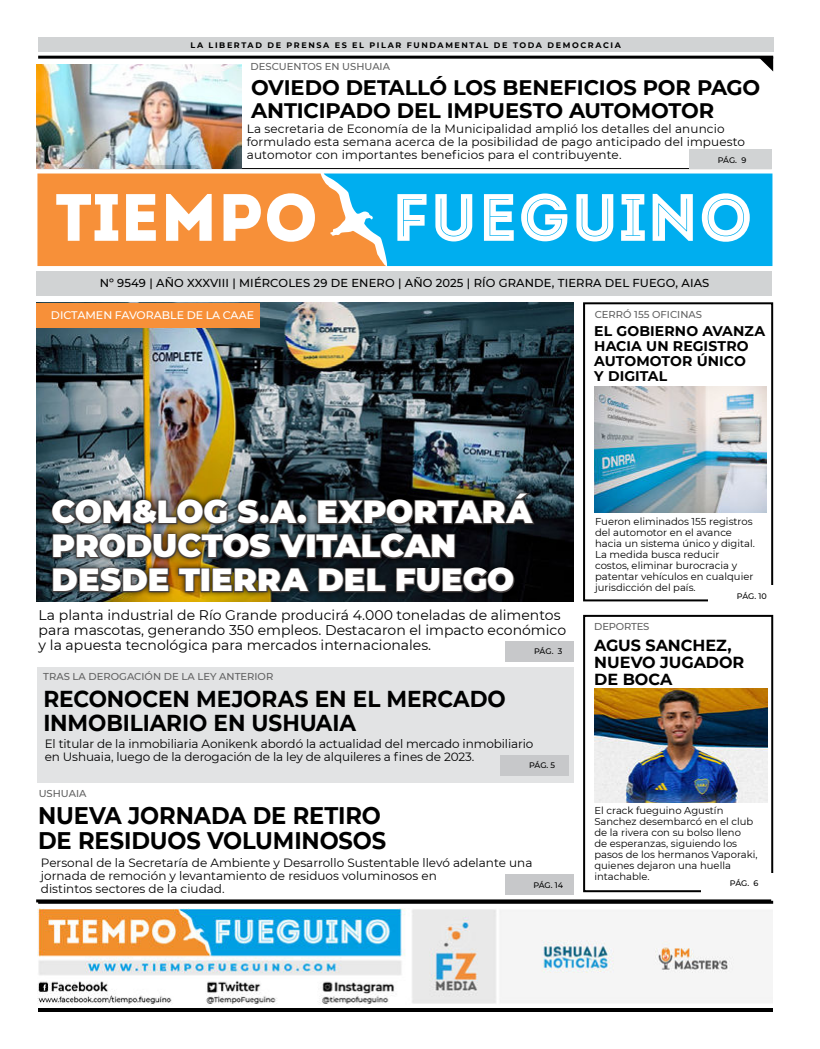
<style>
.page{position:relative;width:820px;height:1049px;background:#fff}
.page>*{position:absolute;margin:0;border:0;box-sizing:border-box;transform-origin:0 0}
.t1{font:900 32px/34px "Montserrat";color:#fff}
.t2{font:700 24px/25px "Montserrat";letter-spacing:-.005em;color:#000;scale:.94 1}
.t3{font:700 23px/24px "Montserrat";letter-spacing:-.005em;color:#000;scale:.94 1}
.t4{font:700 21px/23px "Montserrat";letter-spacing:-.005em;color:#000}
.t5{font:700 16px/17px "Montserrat";letter-spacing:-.005em;color:#000}
.t6{font:14px/15px "Montserrat";color:#000}
.t7{font:700 14px/15px "Montserrat";letter-spacing:.005em;color:#000}
.t8{font:12px/13px "Montserrat";color:#000}
.t9{font:500 11.5px "Montserrat";letter-spacing:.01em;color:#000}
.t10{font:500 11px "Montserrat";color:#fff}
.t11{font:10px/11px "Montserrat";color:#000}
.t12{font:500 10px "Montserrat";color:#616161}
.t13{font:500 10px "Montserrat";letter-spacing:-.02em;color:#616161}
.t14{font:700 8px "Montserrat";letter-spacing:.2em;color:#000}
.t15{font:500 8px "Montserrat";letter-spacing:-.01em;color:#000}
</style>
<div class="page">
<hr style="left:38px;top:901px;width:734px;height:3px;background:#000">
<hr style="left:38px;top:1008px;width:734px;height:4px;background:#000">
<img style="left:37px;top:909px;width:735px;height:95px">
<img style="left:37px;top:303px;width:536px;height:298px">
<div style="left:583px;top:615px;width:189px;height:277px;border:2px solid #000"></div>
<div style="left:583px;top:302px;width:189px;height:299px;border:2px solid #000"></div>
<div style="left:38px;top:668px;width:535px;height:115px;background:#e2e3e4"></div>
<hr style="left:38px;top:56px;width:734px;height:3px;background:#000">
<svg style="left:757px;top:58px;width:15px;height:13px"></svg>
<div style="left:37px;top:271px;width:734px;height:25px;background:#d1d3d4"></div>
<div style="left:701px;top:873px;width:72px;height:19px;background:#fff"></div>
<div style="left:38px;top:38px;width:734px;height:14px;background:#d1d3d4"></div>
<svg style="left:37px;top:173px;width:286px;height:93px"></svg>
<svg style="left:323px;top:173px;width:449px;height:93px;fill:#00aeef"></svg>
<hr style="left:36px;top:899px;width:734px;height:3px;background:#000">
<div style="left:708px;top:585px;width:65px;height:20px;background:#fff"></div>
<hr style="left:38px;top:168px;width:733px;height:1px;background:#000">
<div style="left:689px;top:150px;width:82px;height:19px;background:#d1d3d4"></div>
<div style="left:505px;top:874px;width:68px;height:21px;background:#c7c8ca"></div>
<div style="left:37px;top:303px;width:223px;height:24px;background:#f79039"></div>
<div style="left:505px;top:641px;width:68px;height:20px;background:#c7c8ca"></div>
<div style="left:500px;top:755px;width:68px;height:20px;background:#c7c8ca"></div>
<div style="left:47px;top:487px;width:492px;height:111px;background:#000;opacity:.75"></div>
<img style="left:50px;top:498px;width:258px;height:28px">
<svg style="left:316px;top:492px;width:220px;height:34px;background:#1f2121"></svg>
<svg style="left:51px;top:532px;width:405px;height:28px;background:#2e2e2a"></svg>
<svg style="left:51px;top:566px;width:119px;height:28px;background:#3d3a32"></svg>
<svg style="left:177px;top:567px;width:25px;height:26px"></svg>
<div style="left:200px;top:568px;width:10px;height:24px;border:2px solid #474140"></div>
<svg style="left:211px;top:567px;width:100px;height:27px;background:#32301f"></svg>
<svg style="left:317px;top:567px;width:70px;height:26px;background:#1d1f21"></svg>
<svg style="left:395px;top:566px;width:120px;height:28px;background:#1b1a1c"></svg>
<img style="left:37px;top:65px;width:204px;height:103px">
<img style="left:594px;top:688px;width:173px;height:114px">
<img style="left:594px;top:387px;width:172px;height:126px">
<p class="t14" style="left:190px;top:41px;width:431px">LA LIBERTAD DE PRENSA ES EL PILAR FUNDAMENTAL DE TODA DEMOCRACIA</p>
<p class="t12" style="left:250px;top:61px;width:141px">DESCUENTOS EN USHUAIA</p>
<h3 class="t4" style="left:251px;top:76px;width:510px">OVIEDO DETALLÓ LOS BENEFICIOS POR PAGO<br>ANTICIPADO DEL IMPUESTO AUTOMOTOR</h3>
<p class="t8" style="left:247px;top:123px;width:499px">La secretaria de Economía de la Municipalidad amplió los detalles del anuncio formulado esta semana acerca de la posibilidad de pago anticipado del impuesto automotor con importantes beneficios para el contribuyente.</p>
<p class="t15" style="left:717px;top:156px;width:30px">PÁG. 9</p>
<p class="t9" style="left:100px;top:277px;width:611px">Nº 9549 | AÑO XXXVIII | MIÉRCOLES 29 DE ENERO | AÑO 2025 | RÍO GRANDE, TIERRA DEL FUEGO, AIAS</p>
<p class="t10" style="left:51px;top:309px;width:205px">DICTAMEN FAVORABLE DE LA CAAE</p>
<p class="t12" style="left:594px;top:309px;width:109px">CERRÓ 155 OFICINAS</p>
<p class="t7" style="left:594px;top:324px;width:172px">EL GOBIERNO AVANZA<br>HACIA UN REGISTRO<br>AUTOMOTOR ÚNICO<br>Y DIGITAL</p>
<h1 class="t1" style="left:52px;top:495px;width:482px">COM&amp;LOG S.A. EXPORTARÁ<br>PRODUCTOS VITALCAN<br>DESDE TIERRA DEL FUEGO</h1>
<p class="t6" style="left:39px;top:607px;width:528px">La planta industrial de Río Grande producirá 4.000 toneladas de alimentos para mascotas, generando 350 empleos. Destacaron el impacto económico y la apuesta tecnológica para mercados internacionales.</p>
<p class="t15" style="left:534px;top:647px;width:30px">PÁG. 3</p>
<p class="t12" style="left:43px;top:671px;width:231px">TRAS LA DEROGACIÓN DE LA LEY ANTERIOR</p>
<h3 class="t3" style="left:43px;top:687px;width:493px">RECONOCEN MEJORAS EN EL MERCADO<br>INMOBILIARIO EN USHUAIA</h3>
<p class="t8" style="left:45px;top:738px;width:490px">El titular de la inmobiliaria Aonikenk abordó la actualidad del mercado inmobiliario en Ushuaia, luego de la derogación de la ley de alquileres a fines de 2023.</p>
<p class="t15" style="left:529px;top:761px;width:28px">PÁG. 5</p>
<p class="t12" style="left:39px;top:788px;width:49px">USHUAIA</p>
<h2 class="t2" style="left:38px;top:803px;width:372px">NUEVA JORNADA DE RETIRO<br>DE RESIDUOS VOLUMINOSOS</h2>
<p class="t8" style="left:41px;top:856px;width:493px">Personal de la Secretaría de Ambiente y Desarrollo Sustentable llevó adelante una jornada de remoción y levantamiento de residuos voluminosos en<br>distintos sectores de la ciudad.</p>
<p class="t15" style="left:533px;top:881px;width:31px">PÁG. 14</p>
<p class="t11" style="left:595px;top:515px;width:161px">Fueron eliminados 155 registros del automotor en el avance hacia un sistema único y digital.<br>La medida busca reducir costos, eliminar burocracia y patentar vehículos en cualquier jurisdicción del país.</p>
<p class="t15" style="left:736px;top:591px;width:31px">PÁG. 10</p>
<p class="t13" style="left:594px;top:621px;width:57px">DEPORTES</p>
<h3 class="t5" style="left:594px;top:636px;width:151px">AGUS SANCHEZ,<br>NUEVO JUGADOR<br>DE BOCA</h3>
<p class="t11" style="left:594px;top:806px;width:165px">El crack fueguino Agustín<br>Sanchez desembarcó en el club de la rivera con su bolso lleno<br>de esperanzas, siguiendo los pasos de los hermanos Vaporaki, quienes dejaron una huella intachable.</p>
<p class="t15" style="left:729px;top:879px;width:30px">PÁG. 6</p>
</div>
